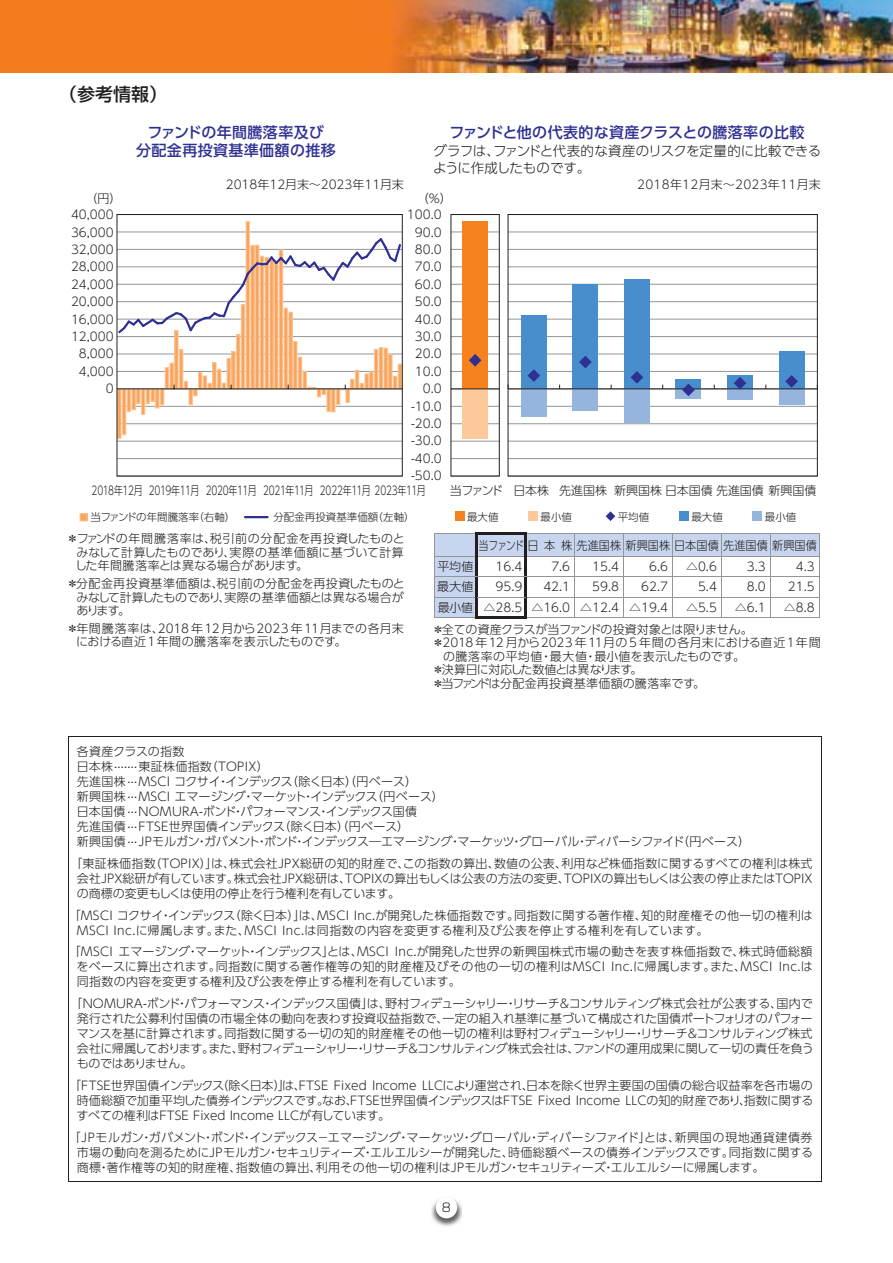
<style>
.page{position:relative;width:893px;height:1263px;background:#fff}
.page>*{position:absolute;margin:0;border:0;box-sizing:border-box;transform-origin:0 0}
.t1{font:18px "Shin Go Pro Medium 90 pv RKSJ H";color:#231f20}
.t2{font:15px/18px "UD Shin Go Pro Medium 90 pv RKSJ H";letter-spacing:.025em;color:#2e3092;text-align:center}
.t3{font:13.5px/16.5px "UD Shin Go Pro Light 90 pv RKSJ H";letter-spacing:-.01em;color:#231f20}
.t4{font:12px/17.4px "UD Shin Go Pro Light 90 pv RKSJ H";color:#231f20;text-align:justify}
.t5{font:12px/15px "UD Shin Go Pro Light 90 pv RKSJ H";letter-spacing:.025em;color:#231f20}
.t6{font:12px/13.5px "UD Shin Go Pro Light 90 pv RKSJ H";letter-spacing:.02em;color:#231f20}
.t7{font:12px "UD Shin Go Pro Light 90 pv RKSJ H";letter-spacing:-.035em;color:#231f20;scale:.75 1}
.t8{font:12px "UD Shin Go Pro Light 90 pv RKSJ H";color:#231f20;scale:.8 1}
.t9{font:12px "UD Shin Go Pro Light 90 pv RKSJ H";letter-spacing:-.025em;color:#231f20}
.t10{font:12px "UD Shin Go Pro Light 90 pv RKSJ H";letter-spacing:-.055em;color:#231f20}
.t11{font:12px "UD Shin Go Pro Light 90 pv RKSJ H";letter-spacing:-.04em;color:#231f20;scale:.75 1}
.t12{font:12px "UD Shin Go Pro Light 90 pv RKSJ H";letter-spacing:-.045em;color:#231f20;scale:.75 1}
.t13{font:12px "UD Shin Go Pro Light 90 pv RKSJ H";color:#231f20;scale:1.04 1}
.t14{font:12px "Shin Go Pro Light 90 pv RKSJ H";color:#231f20}
.t15{font:10.5px "UD Shin Go Pro Light 90 pv RKSJ H";color:#231f20}
</style>
<div class="page">
<hr style="left:508px;top:476px;width:309px;height:1px;background:#939598">
<hr style="left:508px;top:458px;width:309px;height:1px;background:#939598">
<hr style="left:508px;top:441px;width:309px;height:1px;background:#939598">
<hr style="left:508px;top:423px;width:309px;height:1px;background:#939598">
<hr style="left:508px;top:406px;width:309px;height:1px;background:#939598">
<hr style="left:508px;top:371px;width:309px;height:1px;background:#939598">
<hr style="left:508px;top:354px;width:309px;height:1px;background:#939598">
<hr style="left:508px;top:336px;width:309px;height:1px;background:#939598">
<hr style="left:508px;top:319px;width:309px;height:1px;background:#939598">
<hr style="left:508px;top:301px;width:309px;height:1px;background:#939598">
<hr style="left:508px;top:284px;width:309px;height:1px;background:#939598">
<hr style="left:508px;top:266px;width:309px;height:1px;background:#939598">
<hr style="left:508px;top:249px;width:309px;height:1px;background:#939598">
<hr style="left:508px;top:232px;width:309px;height:1px;background:#939598">
<div style="left:779px;top:389px;width:25px;height:15px;background:#95b5df"></div>
<div style="left:779px;top:351px;width:25px;height:38px;background:#498ecc"></div>
<hr style="left:508px;top:389px;width:309px;height:1px;background:#231f20">
<div style="left:80px;top:514px;width:7px;height:7px;background:#f9a45e"></div>
<div style="left:80px;top:513px;width:7px;height:8px;border:1px solid #fdc99b"></div>
<svg style="left:606px;top:511px;width:9px;height:10px"></svg>
<div style="left:753px;top:512px;width:9px;height:9px;background:#95b5df"></div>
<div style="left:680px;top:512px;width:9px;height:9px;background:#498ecc"></div>
<div style="left:528px;top:512px;width:10px;height:9px;background:#fdc99b"></div>
<div style="left:455px;top:512px;width:10px;height:9px;background:#f5821f"></div>
<hr style="left:245px;top:516px;width:23px;height:2px;background:#2e3092">
<svg style="left:116px;top:214px;width:650px;height:263px"></svg>
<svg style="left:116px;top:236px;width:287px;height:99px"></svg>
<svg style="left:527px;top:369px;width:13px;height:13px"></svg>
<svg style="left:579px;top:356px;width:13px;height:12px"></svg>
<svg style="left:631px;top:371px;width:12px;height:13px"></svg>
<svg style="left:682px;top:384px;width:13px;height:12px"></svg>
<svg style="left:734px;top:377px;width:12px;height:12px"></svg>
<svg style="left:785px;top:375px;width:13px;height:13px"></svg>
<svg style="left:469px;top:354px;width:12px;height:13px"></svg>
<hr style="left:434px;top:533px;width:42px;height:1px;background:#939598">
<hr style="left:527px;top:533px;width:96px;height:1px;background:#939598">
<hr style="left:623px;top:533px;width:49px;height:1px;background:#939598">
<hr style="left:672px;top:533px;width:49px;height:1px;background:#939598">
<hr style="left:721px;top:533px;width:49px;height:1px;background:#939598">
<hr style="left:770px;top:533px;width:49px;height:1px;background:#939598">
<hr style="left:476px;top:533px;width:51px;height:2px;background:#231f20">
<svg style="left:434px;top:534px;width:386px;height:84px"></svg>
<hr style="left:524px;top:597px;width:3px;height:19px;background:#231f20">
<hr style="left:434px;top:576px;width:43px;height:1px;background:#939598">
<hr style="left:526px;top:576px;width:293px;height:1px;background:#939598">
<hr style="left:476px;top:616px;width:51px;height:3px;background:#231f20">
<hr style="left:477px;top:556px;width:49px;height:1px;background:#939598">
<hr style="left:477px;top:576px;width:49px;height:1px;background:#939598">
<hr style="left:477px;top:597px;width:49px;height:1px;background:#939598">
<hr style="left:476px;top:556px;width:2px;height:20px;background:#231f20">
<hr style="left:524px;top:556px;width:3px;height:20px;background:#231f20">
<hr style="left:476px;top:577px;width:2px;height:20px;background:#231f20">
<hr style="left:524px;top:577px;width:3px;height:20px;background:#231f20">
<hr style="left:68px;top:736px;width:753px;height:1px;background:#231f20">
<hr style="left:68px;top:737px;width:1px;height:444px;background:#231f20">
<hr style="left:821px;top:737px;width:1px;height:444px;background:#231f20">
<hr style="left:68px;top:1181px;width:753px;height:1px;background:#231f20">
<img style="left:431px;top:1199px;width:31px;height:28px">
<div style="left:436px;top:1197px;width:21px;height:21px;background:#fff;border-radius:50%"></div>
<img style="left:1px;top:0;width:892px;height:72px">
<h1 class="t1" style="left:59px;top:87px;width:109px">（参考情報）</h1>
<p class="t2" style="left:136px;top:125px;width:201px">ファンドの年間騰落率及び<br>分配金再投資基準価額の推移</p>
<p class="t2" style="left:449px;top:125px;width:357px">ファンドと他の代表的な資産クラスとの騰落率の比較</p>
<p class="t3" style="left:433px;top:145px;width:390px">グラフは、ファンドと代表的な資産のリスクを定量的に比較できるように作成したものです。</p>
<p class="t4" style="left:226px;top:178px;width:180px">2018年12月末～2023年11月末</p>
<p class="t5" style="left:637px;top:179px;width:185px">2018年12月末～2023年11月末</p>
<p class="t4" style="left:86px;top:191px;width:37px">（円）</p>
<p class="t13" style="left:416px;top:194px;width:36px">（%）</p>
<p class="t4" style="left:71px;top:208px;width:44px;text-align:right">40,000<br>36,000<br>32,000<br>28,000<br>24,000<br>20,000<br>16,000<br>12,000<br>8,000<br>4,000<br>0</p>
<p class="t4" style="left:407px;top:208px;width:36px;text-align:right">100.0<br>90.0<br>80.0<br>70.0<br>60.0<br>50.0<br>40.0<br>30.0<br>20.0<br>10.0<br>0.0 -10.0 -20.0 -30.0 -40.0 -50.0</p>
<p class="t15" style="left:90px;top:513px;width:147px">当ファンドの年間騰落率（右軸）</p>
<p class="t15" style="left:273px;top:513px;width:143px">分配金再投資基準価額（左軸）</p>
<p class="t15" style="left:467px;top:513px;width:107px">最大値　　　　最小値</p>
<p class="t15" style="left:618px;top:513px;width:180px">平均値　　　　最大値　　　　最小値</p>
<p class="t12" style="left:149px;top:486px;width:69px">2019年11月</p>
<p class="t4" style="left:75px;top:534px;width:331px;line-height:13.5px;text-indent:-9px">＊ファンドの年間騰落率は、税引前の分配金を再投資したものとみなして計算したものであり、実際の基準価額に基づいて計算した年間騰落率とは異なる場合があります。</p>
<p class="t4" style="left:77px;top:578px;width:330px;line-height:13.5px;text-indent:-10px">＊分配金再投資基準価額は、税引前の分配金を再投資したものとみなして計算したものであり、実際の基準価額とは異なる場合があります。</p>
<p class="t6" style="left:76px;top:623px;width:329px;text-indent:-10px">＊年間騰落率は、2018 年12月から2023 年11月までの各月末における直近1年間の騰落率を表示したものです。</p>
<p class="t11" style="left:92px;top:486px;width:70px">2018年12月</p>
<p class="t7" style="left:206px;top:486px;width:295px">2020年11月 2021年11月 2022年11月 2023年11月</p>
<p class="t4" style="left:450px;top:483px;width:368px">当ファンド 日本株 先進国株新興国株日本国債先進国債新興国債</p>
<p class="t8" style="left:479px;top:540px;width:424px">当ファンド日本株先進国株新興国株日本国債先進国債新興国債</p>
<p class="t4" style="left:437px;top:559px;width:37px">平均値</p>
<p class="t4" style="left:496px;top:559px;width:28px">16.4</p>
<p class="t4" style="left:551px;top:559px;width:20px">7.6</p>
<p class="t4" style="left:592px;top:559px;width:28px">15.4</p>
<p class="t4" style="left:649px;top:559px;width:20px">6.6</p>
<p class="t4" style="left:686px;top:559px;width:32px">△0.6</p>
<p class="t4" style="left:747px;top:559px;width:20px">3.3</p>
<p class="t4" style="left:796px;top:559px;width:20px">4.3</p>
<p class="t4" style="left:437px;top:580px;width:38px">最大値</p>
<p class="t4" style="left:496px;top:580px;width:28px">95.9</p>
<p class="t4" style="left:543px;top:580px;width:28px">42.1</p>
<p class="t4" style="left:592px;top:580px;width:28px">59.8</p>
<p class="t4" style="left:641px;top:580px;width:28px">62.7</p>
<p class="t4" style="left:698px;top:580px;width:20px">5.4</p>
<p class="t4" style="left:747px;top:580px;width:20px">8.0</p>
<p class="t4" style="left:788px;top:580px;width:28px">21.5</p>
<p class="t4" style="left:438px;top:600px;width:232px">最小値 △28.5 △16.0 △12.4 △19.4</p>
<p class="t4" style="left:686px;top:600px;width:32px">△5.5</p>
<p class="t4" style="left:735px;top:600px;width:32px">△6.1</p>
<p class="t4" style="left:784px;top:600px;width:32px">△8.8</p>
<p class="t9" style="left:432px;top:624px;width:322px">＊全ての資産クラスが当ファンドの投資対象とは限りません。</p>
<p class="t4" style="left:432px;top:635px;width:390px">＊2018 年12月から2023 年11月の5 年間の各月末における直近1年間</p>
<p class="t4" style="left:443px;top:649px;width:303px">の騰落率の平均値・最大値・最小値を表示したものです。</p>
<p class="t10" style="left:432px;top:665px;width:212px">＊決算日に対応した数値とは異なります。</p>
<p class="t4" style="left:432px;top:676px;width:275px">＊当ファンドは分配金再投資基準価額の騰落率です。</p>
<p class="t4" style="left:77px;top:745px;width:675px;line-height:15px;text-align:left">各資産クラスの指数<br>日本株.......東証株価指数（TOPIX）<br>先進国株 ...MSCI コクサイ・インデックス（除く日本）（円ベース）<br>新興国株 ...MSCI エマージング・マーケット・インデックス（円ベース）<br>日本国債 ...NOMURA-ボンド・パフォーマンス・インデックス国債<br>先進国債 ...FTSE世界国債インデックス（除く日本）（円ベース）<br>新興国債 ...JPモルガン・ガバメント・ボンド・インデックス―エマージング・マーケッツ・グローバル・ディバーシファイド（円ベース）</p>
<p class="t4" style="left:77px;top:857px;width:739px;line-height:15px;text-align:left;text-indent:-7px">「東証株価指数（ＴＯＰＩＸ）」は、株式会社ＪＰＸ総研の知的財産で、この指数の算出、数値の公表、利用など株価指数に関するすべての権利は株式会社ＪＰＸ総研が有しています。株式会社ＪＰＸ総研は、ＴＯＰＩＸの算出もしくは公表の方法の変更、ＴＯＰＩＸの算出もしくは公表の停止またはＴＯＰＩＸの商標の変更もしくは使用の停止を行う権利を有しています。</p>
<p class="t5" style="left:77px;top:909px;width:737px;text-indent:-8px">「MSCI コクサイ・インデックス（除く日本）」は、MSCI Inc.が開発した株価指数です。同指数に関する著作権、知的財産権その他一切の権利は<br>MSCI Inc.に帰属します。また、MSCI Inc.は同指数の内容を変更する権利及び公表を停止する権利を有しています。</p>
<p class="t4" style="left:77px;top:946px;width:738px;line-height:15px;text-indent:-8px">「MSCI エマージング・マーケット・インデックス」とは、MSCI Inc.が開発した世界の新興国株式市場の動きを表す株価指数で、株式時価総額をベースに算出されます。同指数に関する著作権等の知的財産権及びその他の一切の権利はMSCI Inc.に帰属します。また、MSCI Inc.は同指数の内容を変更する権利及び公表を停止する権利を有しています。</p>
<p class="t4" style="left:77px;top:998px;width:738px;line-height:15px;text-indent:-6px">「NOMURA-ボンド・パフォーマンス・インデックス国債」は、野村フィデューシャリー・リサーチ＆コンサルティング株式会社が公表する、国内で発行された公募利付国債の市場全体の動向を表わす投資収益指数で、一定の組入れ基準に基づいて構成された国債ポートフォリオのパフォーマンスを基に計算されます。同指数に関する一切の知的財産権その他一切の権利は野村フィデューシャリー・リサーチ＆コンサルティング株式会社に帰属しております。また、野村フィデューシャリー・リサーチ＆コンサルティング株式会社は、ファンドの運用成果に関して一切の責任を負うものではありません。</p>
<p class="t4" style="left:77px;top:1079px;width:738px;line-height:15px;text-indent:-7px">「FTSE世界国債インデックス（除く日本）」は、FTSE Fixed Income LLCにより運営され、日本を除く世界主要国の国債の総合収益率を各市場の時価総額で加重平均した債券インデックスです。なお、FTSE世界国債インデックスはFTSE Fixed Income LLCの知的財産であり、指数に関するすべての権利はFTSE Fixed Income LLCが有しています。</p>
<p class="t4" style="left:77px;top:1131px;width:738px;line-height:15px;text-indent:-8px">「JPモルガン・ガバメント・ボンド・インデックス－エマージング・マーケッツ・グローバル・ディバーシファイド」とは、新興国の現地通貨建債券市場の動向を測るためにJPモルガン・セキュリティーズ・エルエルシーが開発した、時価総額ベースの債券インデックスです。同指数に関する商標・著作権等の知的財産権、指数値の算出、利用その他一切の権利はJPモルガン・セキュリティーズ・エルエルシーに帰属します。</p>
<p class="t14" style="left:442px;top:1203px;width:11px">8</p>
</div>
